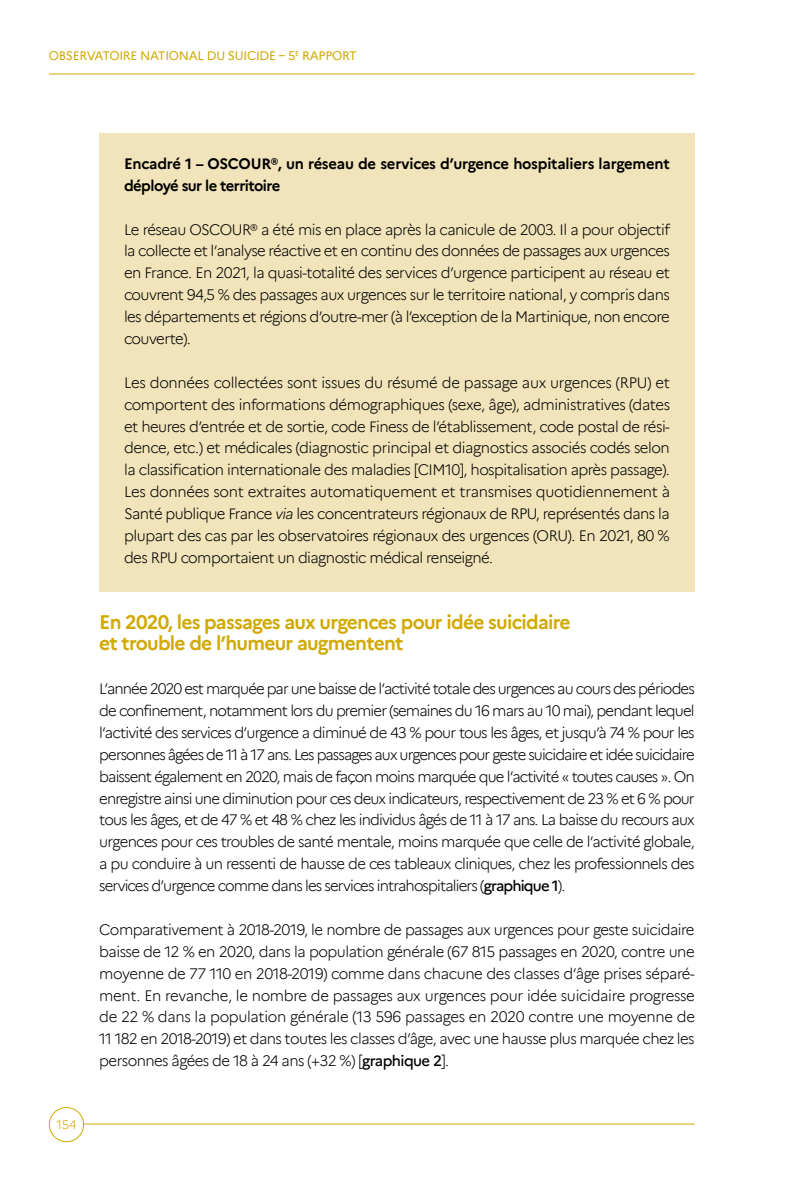
<style>
.page{position:relative;width:794px;height:1191px;background:#fff}
.page>*{position:absolute;margin:0;border:0;box-sizing:border-box;transform-origin:0 0}
.titre_3{font:700 19.25px/21.9px "Marianne";letter-spacing:-.04em;color:#d1a900}
.t1{font:300 17.5px "Marianne";color:#d1a900}
.txt_normal{font:300 14.88px/21.9px "Marianne";letter-spacing:-.06em;color:#000;text-align:justify}
.Encadré{font:300 14.88px/21.9px "Marianne";letter-spacing:-.04em;color:#000;text-align:justify}
.encadré-titre{font:700 14.88px/21.9px "Marianne";letter-spacing:-.02em;color:#000}
.t2{font:12.25px "Marianne";letter-spacing:-.025em;color:#d1a900}
.t3{font:300 12.25px "Marianne";color:#d1a900}
.s1{font-style:italic}
.s2{font-weight:500}
</style>
<div class="page">
<hr style="left:71px;top:1123px;width:623px;height:1px;background:#d1a900">
<hr style="left:49px;top:74px;width:645px;height:1px;background:#d1a900">
<div style="left:49px;top:1107px;width:35px;height:34px;background:#fff;border-radius:50%"></div>
<div style="left:49px;top:1107px;width:35px;height:35px;border:1px solid #d1a900;border-radius:50%"></div>
<div style="left:99px;top:133px;width:595px;height:86px;background:#f1e4ba"></div>
<div style="left:99px;top:199px;width:595px;height:173px;background:#f1e4ba"></div>
<div style="left:99px;top:352px;width:595px;height:239px;background:#f1e4ba"></div>
<p class="t2" style="left:49px;top:46px;width:309px">OBSERVATOIRE NATIONAL DU SUICIDE – 5<sup>E</sup> RAPPORT</p>
<p class="encadré-titre" style="left:124px;top:151px;width:547px">Encadré 1 – OSCOUR®, un réseau de services d’urgence hospitaliers largement déployé sur le territoire</p>
<p class="Encadré" style="left:124px;top:217px;width:547px">Le réseau OSCOUR® a été mis en place après la canicule de 2003. Il a pour objectif la collecte et l’analyse réactive et en continu des données de passages aux urgences en France. En 2021, la quasi-totalité des services d’urgence participent au réseau et couvrent 94,5 % des passages aux urgences sur le territoire national, y compris dans les départements et régions d’outre-mer (à l’exception de la Martinique, non encore couverte).</p>
<p class="Encadré" style="left:124px;top:370px;width:547px">Les données collectées sont issues du résumé de passage aux urgences (RPU) et comportent des informations démographiques (sexe, âge), administratives (dates et heures d’entrée et de sortie, code Finess de l’établissement, code postal de rési&shy;dence, etc.) et médicales (diagnostic principal et diagnostics associés codés selon la classification internationale des maladies [CIM10], hospitalisation après passage).<br>Les données sont extraites automatiquement et transmises quotidiennement à Santé publique France <span class="s1">via</span> les concentrateurs régionaux de RPU, représentés dans la plupart des cas par les observatoires régionaux des urgences (ORU). En 2021, 80 % des RPU comportaient un diagnostic médical renseigné.</p>
<p class="t1" style="left:54px;top:1111px;width:27px">154</p>
<p class="t3" style="left:57px;top:1115px;width:21px">154</p>
<p class="titre_3" style="left:99px;top:609px;width:473px">En 2020, les passages aux urgences pour idée suicidaire et trouble de l’humeur augmentent</p>
<p class="txt_normal" style="left:99px;top:676px;width:597px">L’année 2020 est marquée par une baisse de l’activité totale des urgences au cours des périodes de confinement, notamment lors du premier (semaines du 16 mars au 10 mai), pendant lequel l’activité des services d’urgence a diminué de 43 % pour tous les âges, et jusqu’à 74 % pour les personnes âgées de 11 à 17 ans. Les passages aux urgences pour geste suicidaire et idée suicidaire baissent également en 2020, mais de façon moins marquée que l’activité « toutes causes ». On enregistre ainsi une diminution pour ces deux indicateurs, respectivement de 23 % et 6 % pour tous les âges, et de 47 % et 48 % chez les individus âgés de 11 à 17 ans. La baisse du recours aux urgences pour ces troubles de santé mentale, moins marquée que celle de l’activité globale, a pu conduire à un ressenti de hausse de ces tableaux cliniques, chez les professionnels des services d’urgence comme dans les services intrahospitaliers (<span class="s2">graphique 1</span>).</p>
<p class="txt_normal" style="left:99px;top:917px;width:597px">Comparativement à 2018-2019, le nombre de passages aux urgences pour geste suicidaire baisse de 12 % en 2020, dans la population générale (67 815 passages en 2020, contre une moyenne de 77 110 en 2018-2019) comme dans chacune des classes d’âge prises séparé&shy;ment. En revanche, le nombre de passages aux urgences pour idée suicidaire progresse de 22 % dans la population générale (13 596 passages en 2020 contre une moyenne de 11 182 en 2018-2019) et dans toutes les classes d’âge, avec une hausse plus marquée chez les personnes âgées de 18 à 24 ans (+32 %) [<span class="s2">graphique 2</span>].</p>
</div>
